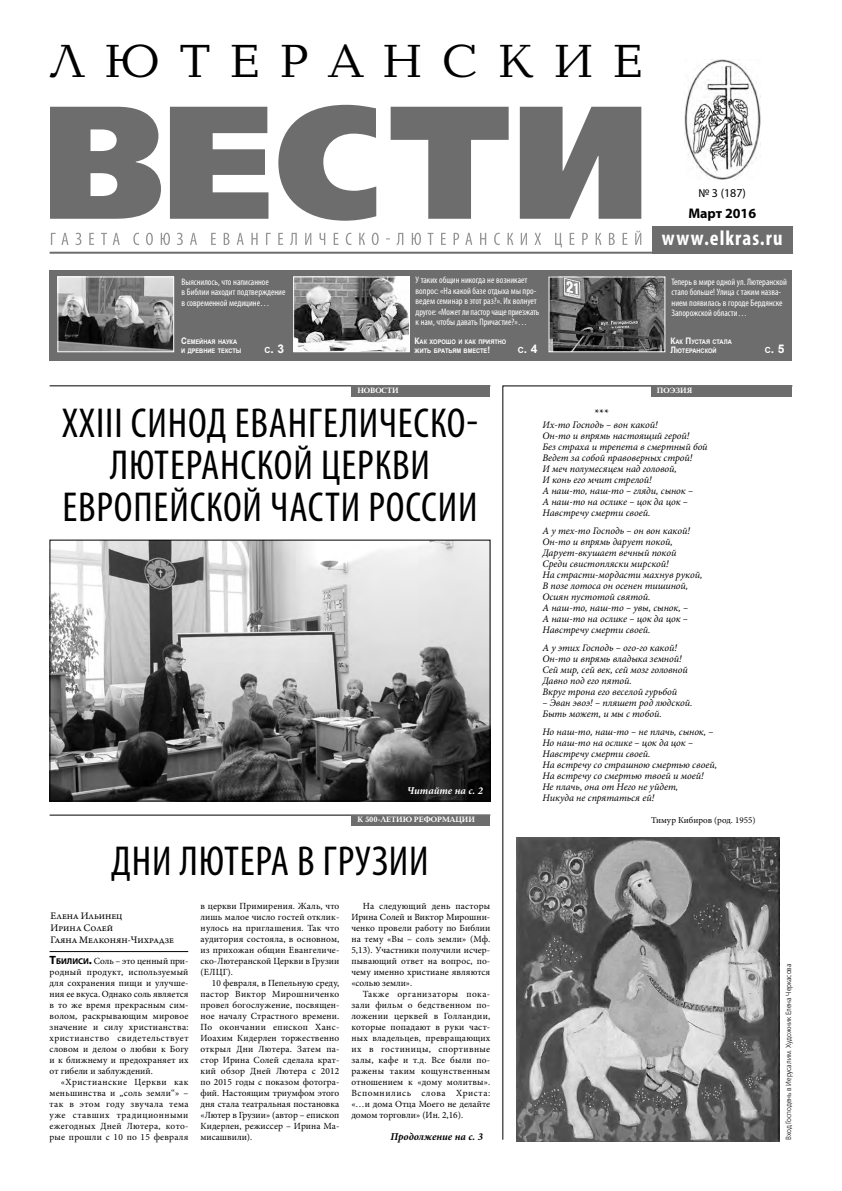
<style>
.page{position:relative;width:842px;height:1191px;background:#fff}
.page>*{position:absolute;margin:0;border:0;box-sizing:border-box;transform-origin:0 0}
.t1{font:48px "Baltica C";letter-spacing:.41em;color:#000}
.t2{font:condensed 42px/42px "Myriad Pro";letter-spacing:.02em;color:#000;text-align:center}
.t3{font:700 condensed 21px "Myriad Pro";letter-spacing:.05em;color:#fff}
.t4{font:700 14px "Myriad Pro";color:#000}
.t5{font:700 12px "Arial";color:#fff}
.t6{font:12px "Myriad Pro";color:#000}
.t7{font:italic 12px "Minion Pro";color:#000}
.t8{font:10.5px/12px "Arno Pro";color:#000}
.t9{font:italic 700 10.5px "Minion Pro";color:#000}
.t10{font:italic 700 10.5px "Minion Pro";color:#fff}
.t11{font:italic 10px/11px "Minion Pro";color:#000}
.t12{font:9.4px/11px "Minion Pro";letter-spacing:.005em;color:#000;text-align:justify}
.t13{font:condensed 9.4px/10.5px "Myriad Pro";color:#fff}
.t14{font:9px "Minion Pro";color:#000}
.t15{font:700 8px "Baltica C";color:#fff}
.t16{font:7.5px "Free Set Light C";color:#000;scale:.9 1}
.t17{font:700 6.3px/9px "Arial";color:#fff;scale:.9 1}
.s1{font-size:9px}
.s2{font-size:8.4px}
.s3{font-family:"Myriad Pro";font-weight:700;font-size:12px}
.s4{font-family:"Myriad Pro";font-weight:700;font-size:8.4px}
</style>
<div class="page">
<svg style="left:503px;top:386px;width:290px;height:753px"></svg>
<div style="left:652px;top:227px;width:140px;height:27px;background:#6d6d6d"></div>
<img style="left:684px;top:60px;width:76px;height:119px">
<hr style="left:50px;top:252px;width:742px;height:2px;background:#6d6d6d">
<div style="left:49px;top:270px;width:743px;height:90px;background:#6d6d6d"></div>
<img style="left:60px;top:279px;width:112px;height:71px">
<div style="left:58px;top:277px;width:116px;height:75px;border:1px solid #fff"></div>
<img style="left:295px;top:279px;width:113px;height:71px">
<div style="left:293px;top:277px;width:117px;height:75px;border:1px solid #fff"></div>
<img style="left:551px;top:279px;width:112px;height:71px">
<img style="left:52px;top:542px;width:436px;height:257px">
<div style="left:50px;top:540px;width:440px;height:261px;border:1px solid #000"></div>
<img style="left:517px;top:837px;width:263px;height:304px">
<hr style="left:50px;top:815px;width:440px;height:1px;background:#000">
<hr style="left:50px;top:386px;width:440px;height:1px;background:#000">
<svg style="left:50px;top:105px;width:591px;height:116px;fill:#6d6d6d"></svg>
<svg style="left:51px;top:231px;width:590px;height:16px"></svg>
<hr style="left:50px;top:951px;width:138px;height:1px;background:#000">
<div style="left:352px;top:386px;width:138px;height:11px;background:#6d6d6d"></div>
<div style="left:352px;top:815px;width:138px;height:11px;background:#6d6d6d"></div>
<div style="left:651px;top:386px;width:141px;height:11px;background:#6d6d6d"></div>
<h1 class="t1" style="left:50px;top:36px;width:595px">ЛЮТЕРАНСКИЕ</h1>
<p class="t13" style="left:416px;top:275px;width:125px">У таких общин никогда не возникает вопрос: «На какой базе отдыха мы про&shy;ведем семинар в этот раз?». Их волнует другое: «Может ли пастор чаще приезжать к нам, чтобы давать Причастие?»…</p>
<p class="t17" style="left:415px;top:337px;width:103px"><span class="s1">К</span>АК ХОРОШО И КАК ПРИЯТНО</p>
<p class="t13" style="left:181px;top:276px;width:106px">Выяснилось, что написанное<br>в Библии находит подтверждение в современной медицине…</p>
<p class="t17" style="left:181px;top:337px;width:68px"><span class="s1">С</span>ЕМЕЙНАЯ НАУКА<br>И ДРЕВНИЕ ТЕКСТЫ</p>
<p class="t5" style="left:264px;top:341px;width:21px"><span class="s2">C</span>. 3</p>
<p class="t17" style="left:415px;top:346px;width:85px">ЖИТЬ БРАТЬЯМ ВМЕСТЕ<span class="s1">!</span></p>
<p class="t5" style="left:518px;top:341px;width:21px"><span class="s2">C</span>. 4</p>
<p class="t15" style="left:357px;top:386px;width:43px">НОВОСТИ</p>
<p class="t6" style="left:698px;top:185px;width:49px">№ 3 (187)</p>
<h3 class="t4" style="left:688px;top:204px;width:69px">Март 2016</h3>
<h3 class="t3" style="left:662px;top:225px;width:122px">www.elkras.ru</h3>
<p class="t13" style="left:671px;top:276px;width:117px">Теперь в мире одной ул. Лютеранской стало больше! Улица с таким назва&shy;нием появилась в городе Бердянске<br>Запорожской области…</p>
<p class="t17" style="left:670px;top:337px;width:70px"><span class="s1">К</span>АК <span class="s1">П</span>УСТАЯ СТАЛА<br><span class="s1">Л</span>ЮТЕРАНСКОЙ</p>
<p class="t5" style="left:765px;top:341px;width:21px"><span class="s2">C</span>. 5</p>
<p class="t15" style="left:657px;top:386px;width:37px">ПОЭЗИЯ</p>
<h2 class="t2" style="left:62px;top:401px;width:418px">XXIII СИНОД ЕВАНГЕЛИЧЕСКО-<br>ЛЮТЕРАНСКОЙ ЦЕРКВИ<br>ЕВРОПЕЙСКОЙ ЧАСТИ РОССИИ</h2>
<p class="t10" style="left:407px;top:783px;width:77px">Читайте на с. 2</p>
<p class="t15" style="left:357px;top:815px;width:119px">К 500-ЛЕТИЮ РЕФОРМАЦИИ</p>
<h2 class="t2" style="left:111px;top:839px;width:319px">ДНИ ЛЮТЕРА В ГРУЗИИ</h2>
<p class="t8" style="left:51px;top:910px;width:125px">Елена Ильинец<br>Ирина Солей<br>Гаяна Мелконян-Чихрадзе</p>
<p class="t12" style="left:50px;top:955px;width:140px"><span class="s3">Т</span><span class="s4">билиси</span><span class="s3">.</span> Соль – это ценный при&shy;родный продукт, используемый для сохранения пищи и улучше&shy;ния ее вкуса. Однако соль является в то же время прекрасным сим&shy;волом, раскрывающим мировое значение и силу христианства: христианство свидетельствует словом и делом о любви к Богу и к ближнему и предохраняет их от гибели и заблуждений.</p>
<p class="t12" style="left:50px;top:1076px;width:140px;text-indent:11px">«Христианские Церкви как меньшинства и „соль земли“» – так в этом году звучала тема уже ставших традиционными ежегодных Дней Лютера, кото&shy;рые прошли с 10 по 15 февраля</p>
<p class="t12" style="left:200px;top:900px;width:140px">в церкви Примирения. Жаль, что лишь малое число гостей отклик&shy;нулось на приглашения. Так что аудитория состояла, в основном, из прихожан общин Евангеличе&shy;ско-Лютеранской Церкви в Грузии (ЕЛЦГ).</p>
<p class="t12" style="left:200px;top:977px;width:140px;text-indent:11px">10 февраля, в Пепельную среду, пастор Виктор Мирошниченко провел богослужение, посвящен&shy;ное началу Страстного времени.<br>По окончании епископ Ханс-Иоахим Кидерлен торжественно открыл Дни Лютера. Затем па&shy;стор Ирина Солей сделала крат&shy;кий обзор Дней Лютера с 2012 по 2015 годы с показом фотогра&shy;фий. Настоящим триумфом этого дня стала театральная постановка «Лютер в Грузии» (автор – епископ Кидерлен, режиссер – Ирина Ма&shy;мисашвили).</p>
<p class="t12" style="left:351px;top:900px;width:140px;text-indent:11px">На следующий день пасторы Ирина Солей и Виктор Мирошни&shy;ченко провели работу по Библии на тему «Вы – соль земли» (Мф.<br>5,13). Участники получили исчер&shy;пывающий ответ на вопрос, по&shy;чему именно христиане являются «солью земли».</p>
<p class="t12" style="left:351px;top:988px;width:140px;text-indent:11px">Также организаторы пока&shy;зали фильм о бедственном по&shy;ложении церквей в Голландии, которые попадают в руки част&shy;ных владельцев, превращающих их в гостиницы, спортивные залы, кафе и т.д. Все были по&shy;ражены таким кощунственным отношением к «дому молитвы».<br>Вспомнились слова Христа: «…и дома Отца Моего не делайте домом торговли» (Ин. 2,16).</p>
<p class="t9" style="left:390px;top:1128px;width:94px">Продолжение на с. 3</p>
<p class="t7" style="left:594px;top:404px;width:16px">***</p>
<p class="t11" style="left:542px;top:419px;width:167px">Их-то Господь – вон какой!<br>Он-то и впрямь настоящий герой!<br>Без страха и трепета в смертный бой<br>Ведет за собой правоверных строй!<br>И меч полумесяцем над головой,<br>И конь его мчит стрелой!<br>А наш-то, наш-то – гляди, сынок –<br>А наш-то на ослике – цок да цок –<br>Навстречу смерти своей.</p>
<p class="t11" style="left:542px;top:525px;width:162px">А у тех-то Господь – он вон какой!<br>Он-то и впрямь дарует покой,<br>Дарует-вкушает вечный покой<br>Среди свистопляски мирской!<br>На страсти-мордасти махнув рукой,<br>В позе лотоса он осенен тишиной,<br>Осиян пустотой святой.<br>А наш-то, наш-то – увы, сынок, –<br>А наш-то на ослике – цок да цок –<br>Навстречу смерти своей.</p>
<p class="t11" style="left:542px;top:642px;width:147px">А у этих Господь – ого-го какой!<br>Он-то и впрямь владыка земной!<br>Сей мир, сей век, сей мозг головной<br>Давно под его пятой.<br>Вкруг трона его веселой гурьбой</p>
<p class="t11" style="left:542px;top:697px;width:152px">– Эван эвоэ! – пляшет род людской.<br>Быть может, и мы с тобой.</p>
<p class="t11" style="left:542px;top:726px;width:176px">Но наш-то, наш-то – не плачь, сынок, –<br>Но наш-то на ослике – цок да цок –<br>Навстречу смерти своей.<br>На встречу со страшною смертью своей,<br>На встречу со смертью твоей и моей!<br>Не плачь, она от Него не уйдет,<br>Никуда не спрятаться ей!</p>
<p class="t14" style="left:651px;top:814px;width:106px">Тимур Кибиров (род. 1955)</p>
<p class="t16" style="left:784px;top:1140px;width:198px;rotate:-90deg">Вход Господень в Иерусалим. Художник Елена Черкасова</p>
</div>
